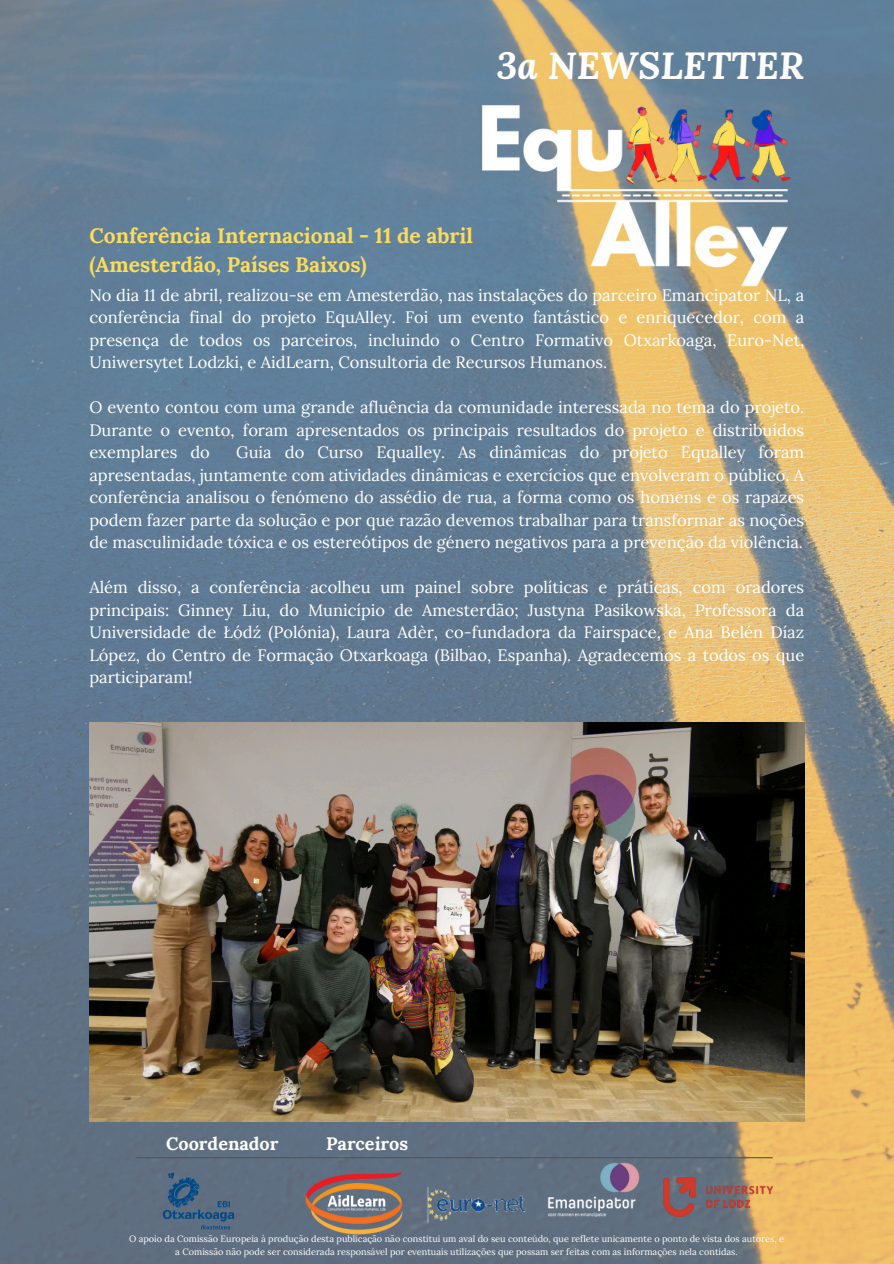
<style>
.page{position:relative;width:894px;height:1264px;background:#fff}
.page>*{position:absolute;margin:0;border:0;box-sizing:border-box;transform-origin:0 0}
.t1{font:italic 700 37.5px "Lora";color:#fff}
.t2{font:700 21px/29.2px "Lora";color:#fcdc59}
.t3{font:700 18px "Lora";color:#fff}
.t4{font:16.5px/22.5px "Lora";color:#fff;text-align:justify}
.t5{font:9.15px/12.1px "Lora";color:#fff;text-align:center}
</style>
<div class="page">
<img style="left:0;top:0;width:893px;height:1263px">
<img style="left:301px;top:1169px;width:106px;height:66px">
<img style="left:663px;top:1177px;width:109px;height:39px">
<img style="left:426px;top:1154px;width:102px;height:102px">
<img style="left:547px;top:1162px;width:92px;height:54px">
<hr style="left:136px;top:1157px;width:636px;height:1px;background:#545454">
<img style="left:157px;top:1169px;width:81px;height:62px">
<img style="left:467px;top:49px;width:336px;height:336px">
<img style="left:89px;top:722px;width:715px;height:399px">
<p class="t1" style="left:496px;top:41px;width:309px">3a NEWSLETTER</p>
<p class="t2" style="left:89px;top:220px;width:385px">Conferência Internacional - 11 de abril (Amesterdão, Países Baixos)</p>
<p class="t4" style="left:89px;top:283px;width:716px">No dia 11 de abril, realizou-se em Amesterdão, nas instalações do parceiro Emancipator NL, a conferência final do projeto EquAlley. Foi um evento fantástico e enriquecedor, com a presença de todos os parceiros, incluindo o Centro Formativo Otxarkoaga, Euro-Net, Uniwersytet Lodzki, e AidLearn, Consultoria de Recursos Humanos.</p>
<h3 class="t4" style="left:89px;top:396px;width:716px">O evento contou com uma grande afluência da comunidade interessada no tema do projeto.<br>Durante o evento, foram apresentados os principais resultados do projeto e distribuídos exemplares do</h3>
<h3 class="t4" style="left:89px;top:441px;width:716px;text-indent:147px">Guia do Curso Equalley. As dinâmicas do projeto Equalley foram apresentadas, juntamente com atividades dinâmicas e exercícios que envolveram o público. A conferência analisou o fenómeno do assédio de rua, a forma como os homens e os rapazes podem fazer parte da solução e por que razão devemos trabalhar para transformar as noções de masculinidade tóxica e os estereótipos de género negativos para a prevenção da violência.</h3>
<h3 class="t4" style="left:89px;top:576px;width:716px">Além disso, a conferência acolheu um painel sobre políticas e práticas, com oradores principais: Ginney Liu, do Município de Amesterdão; Justyna Pasikowska, Professora da Universidade de Łódź (Polónia), Laura Adèr, co-fundadora da Fairspace, e Ana Belén Díaz López, do Centro de Formação Otxarkoaga (Bilbao, Espanha). Agradecemos a todos os que participaram!</h3>
<p class="t3" style="left:166px;top:1131px;width:114px">Coordenador</p>
<p class="t3" style="left:326px;top:1131px;width:84px">Parceiros</p>
<p class="t5" style="left:129px;top:1232px;width:656px">O apoio da Comissão Europeia à produção desta publicação não constitui um aval do seu conteúdo, que reflete unicamente o ponto de vista dos autores, e a Comissão não pode ser considerada responsável por eventuais utilizações que possam ser feitas com as informações nela contidas.</p>
</div>
